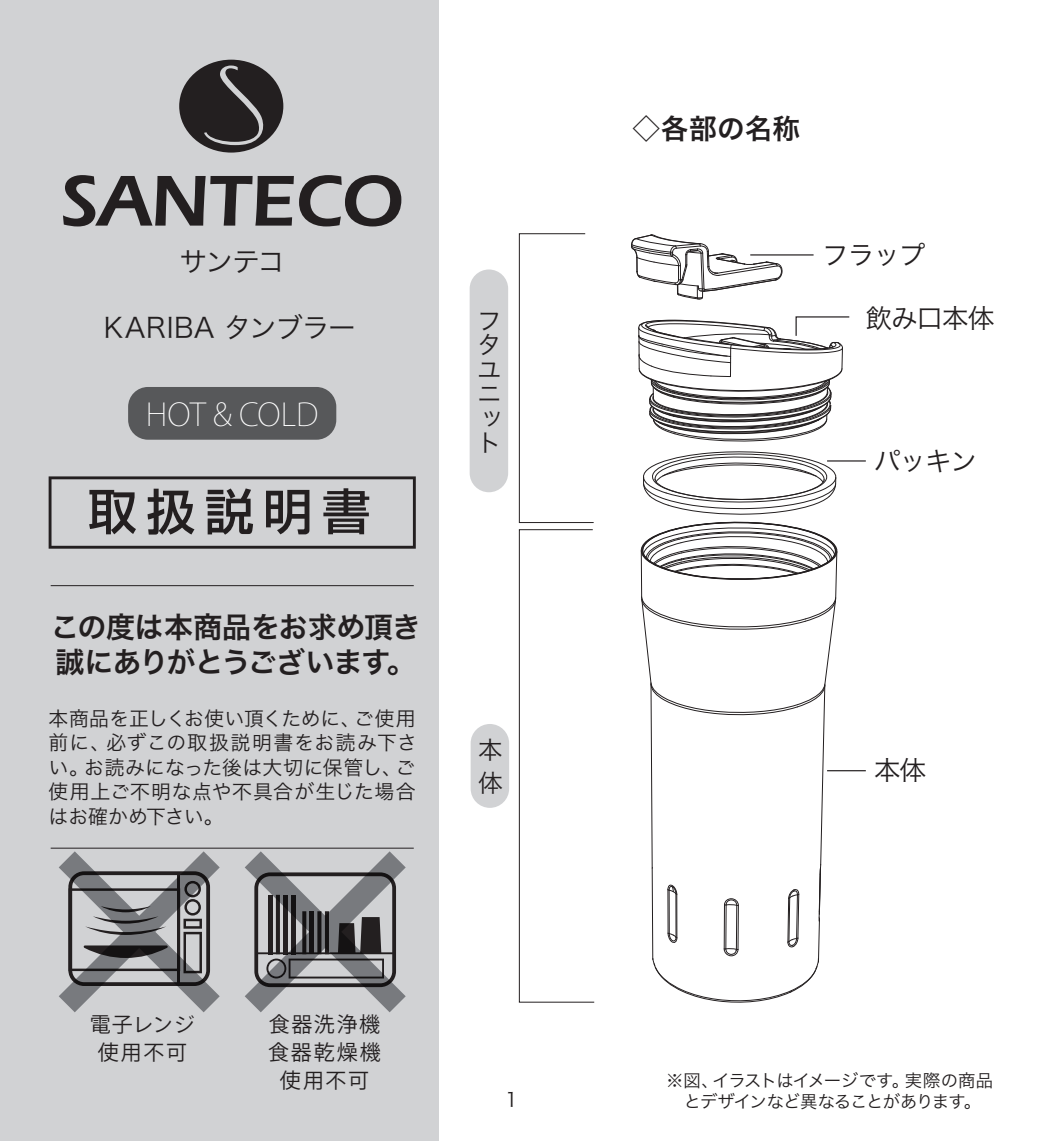
<style>
.page{position:relative;width:1042px;height:1141px;background:#fff}
.page>*{position:absolute;margin:0;border:0;box-sizing:border-box;transform-origin:0 0}
.t1{font:200 31.15px "Ryo Gothic Plus N";color:#fff}
.t2{font:29.05px/35.7px "Hira Kaku Pro N W6";letter-spacing:-.03em;color:#231f20}
.t3{font:27.65px "Hira Kaku Pro W3";letter-spacing:.005em;color:#231f20}
.t4{font:27.65px "Hira Kaku Pro W6";letter-spacing:.005em;color:#231f20}
.t5{font:27.65px "Hira Kaku Pro W3";letter-spacing:-.035em;color:#231f20}
.t6{font:26.6px "Hira Kaku Pro N W3";letter-spacing:-.035em;color:#231f20}
.t7{font:24.5px/24.5px "Hira Kaku Pro N W3";color:#231f20;text-align:justify}
.t8{font:21px/28px "Ryo Gothic Plus N";letter-spacing:.08em;color:#231f20;text-align:center}
.t9{font:21px/28px "Ryo Gothic Plus N";letter-spacing:.045em;color:#231f20;text-align:center}
.t10{font:19.95px/24.5px "Hira Kaku Pro N W3";letter-spacing:.01em;color:#231f20;text-align:justify}
.t11{font:19.6px "Hira Kaku Pro W3";color:#231f20}
.t12{font:17.5px "Hira Kaku Pro W3";letter-spacing:-.045em;color:#231f20}
</style>
<div class="page">
<div style="left:470px;top:269px;width:38px;height:223px;background:#d1d2d4;border-radius:19px"></div>
<div style="left:471px;top:724px;width:38px;height:84px;background:#d1d2d4;border-radius:19px"></div>
<div style="left:0;top:0;width:439px;height:1141px;background:#d1d2d4"></div>
<svg style="left:49px;top:476px;width:367px;height:73px"></svg>
<hr style="left:51px;top:848px;width:363px;height:1px;background:#231f20">
<hr style="left:51px;top:585px;width:363px;height:1px;background:#231f20">
<svg style="left:518px;top:233px;width:77px;height:770px"></svg>
<div style="left:128px;top:387px;width:208px;height:53px;background:#57585a;border-radius:20px"></div>
<svg style="left:59px;top:851px;width:161px;height:161px"></svg>
<svg style="left:245px;top:851px;width:161px;height:161px"></svg>
<svg style="left:179px;top:60px;width:104px;height:93px"></svg>
<svg style="left:63px;top:175px;width:338px;height:51px"></svg>
<hr style="left:750px;top:254px;width:63px;height:2px;background:#231f20">
<hr style="left:827px;top:460px;width:39px;height:2px;background:#231f20">
<hr style="left:827px;top:770px;width:39px;height:1px;background:#231f20">
<svg style="left:631px;top:234px;width:151px;height:66px"></svg>
<svg style="left:638px;top:316px;width:212px;height:126px"></svg>
<svg style="left:640px;top:451px;width:202px;height:552px"></svg>
<h3 class="t5" style="left:179px;top:237px;width:107px">サンテコ</h3>
<h3 class="t3" style="left:104px;top:303px;width:254px">KARIBA タンブラー</h3>
<h1 class="t1" style="left:146px;top:396px;width:174px">HOT &amp; COLD</h1>
<p class="t7" style="left:477px;top:306px;width:24px">フタユニット</p>
<h2 class="t2" style="left:50px;top:608px;width:372px">この度は本商品をお求め頂き誠にありがとうございます。</h2>
<p class="t10" style="left:49px;top:704px;width:370px">本商品を正しくお使い頂くために、ご使用前に、必ずこの取扱説明書をお読み下さい。お読みになった後は大切に保管し、ご使用上ご不明な点や不具合が生じた場合はお確かめ下さい。</p>
<p class="t7" style="left:478px;top:732px;width:26px;line-height:32.6px">本体</p>
<h3 class="t4" style="left:632px;top:104px;width:169px">◇各部の名称</h3>
<h3 class="t6" style="left:822px;top:231px;width:105px">フラップ</h3>
<h3 class="t6" style="left:865px;top:294px;width:130px">飲み口本体</h3>
<h3 class="t6" style="left:874px;top:437px;width:105px">パッキン</h3>
<h3 class="t6" style="left:874px;top:747px;width:54px">本体</h3>
<p class="t9" style="left:90px;top:1011px;width:107px">電子レンジ使用不可</p>
<p class="t8" style="left:268px;top:1011px;width:114px">食器洗浄機食器乾燥機使用不可</p>
<p class="t12" style="left:666px;top:1065px;width:329px">※図、イラストはイメージです。実際の商品</p>
<p class="t11" style="left:505px;top:1082px;width:14px">1</p>
<p class="t12" style="left:683px;top:1086px;width:299px">とデザインなど異なることがあります。</p>
</div>
